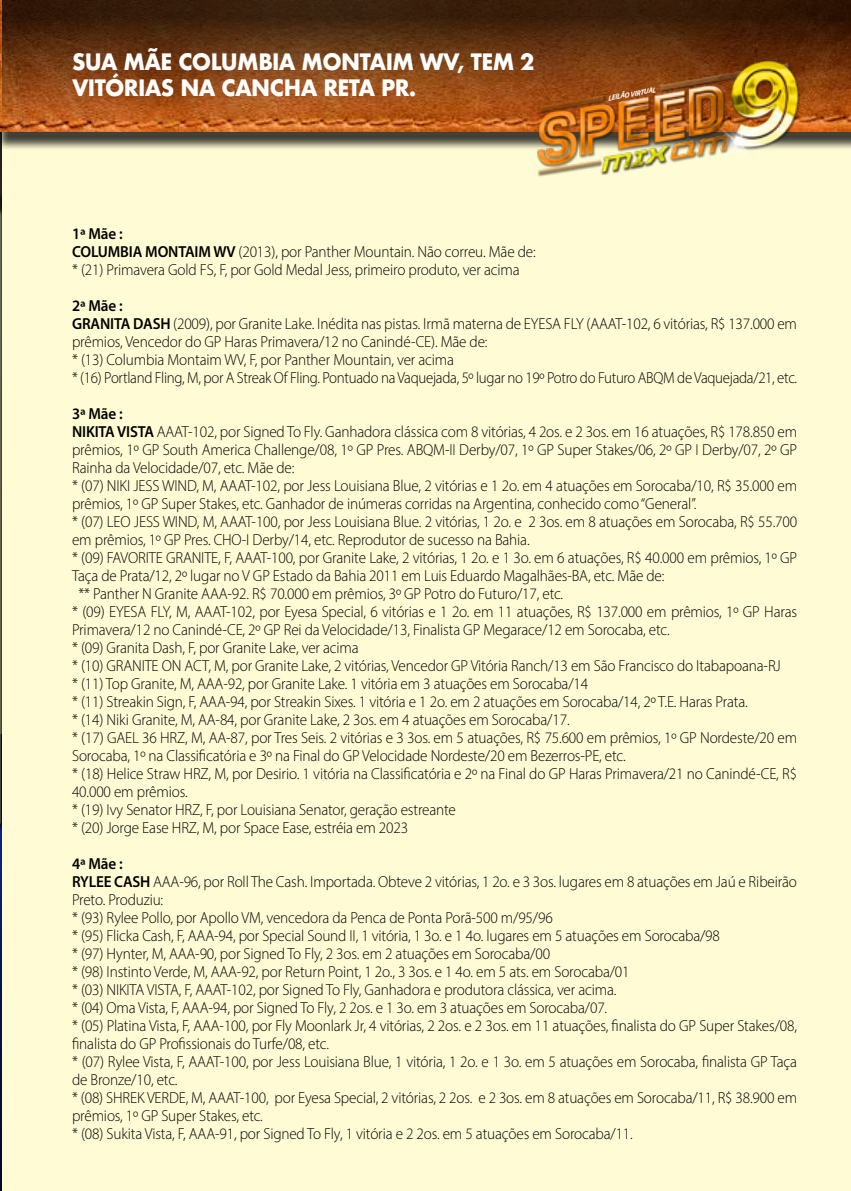
<style>
.page{position:relative;width:851px;height:1191px;background:#fff}
.page>*{position:absolute;margin:0;border:0;box-sizing:border-box;transform-origin:0 0}
.t1{font:700 22px/26px "Futura";letter-spacing:-.03em;color:#fff;scale:.95 1}
.t2{font:300 16px/18px "Myriad Pro";letter-spacing:-.01em;color:#000;scale:.95 1}
.t3{font:600 16px "Myriad Pro";color:#000;scale:.95 1}
.t4{font:italic 700 7.4px "Myriad Pro";color:#fff}
.s1{font-weight:600}
</style>
<div class="page">
<hr style="left:0;top:828px;width:2px;height:363px;background:#000">
<div style="left:0;top:191px;width:7px;height:639px;background:#000;opacity:.75"></div>
<img style="left:0;top:204px;width:1px;height:619px">
<hr style="left:0;top:0;width:2px;height:204px;background:#000">
<div style="left:2px;top:0;width:848px;height:1191px;background:#fffcd5"></div>
<div style="left:0;top:0;width:850px;height:151px;background:#000;opacity:.75"></div>
<img style="left:0;top:0;width:850px;height:132px">
<svg style="left:2px;top:0;width:848px;height:126px;background:#6d3813"></svg>
<img style="left:510px;top:52px;width:309px;height:125px">
<h1 class="t1" style="left:72px;top:49px;width:488px">SUA MÃE COLUMBIA MONTAIM WV, TEM 2<br>VITÓRIAS NA CANCHA RETA PR.</h1>
<p class="t4" style="left:607px;top:93px;width:50px;rotate:-10deg">LEILÃO VIRTUAL</p>
<p class="t2" style="left:72px;top:224px;width:489px"><span class="s1">1ª Mãe :<br>COLUMBIA MONTAIM WV</span> (2013), por Panther Mountain. Não correu. Mãe de: * (21) Primavera Gold FS, F, por Gold Medal Jess, primeiro produto, ver acima</p>
<p class="t2" style="left:72px;top:296px;width:764px"><span class="s1">2ª Mãe :<br>GRANITA DASH</span> (2009), por Granite Lake. Inédita nas pistas. Irmã materna de EYESA FLY (AAAT-102, 6 vitórias, R$ 137.000 em prêmios, Vencedor do GP Haras Primavera/12 no Canindé-CE). Mãe de:<br>* (13) Columbia Montaim WV, F, por Panther Mountain, ver acima<br>* (16) Portland Fling, M, por A Streak Of Fling. Pontuado na Vaquejada, 5º lugar no 19º Potro do Futuro ABQM de Vaquejada/21, etc.</p>
<p class="t3" style="left:72px;top:403px;width:55px">3ª Mãe :</p>
<p class="t2" style="left:72px;top:422px;width:764px"><span class="s1">NIKITA VISTA</span> AAAT-102, por Signed To Fly. Ganhadora clássica com 8 vitórias, 4 2os. e 2 3os. em 16 atuações, R$ 178.850 em</p>
<p class="t2" style="left:72px;top:440px;width:764px">prêmios, 1º GP South America Challenge/08, 1º GP Pres. ABQM-II Derby/07, 1º GP Super Stakes/06, 2º GP I Derby/07, 2º GP</p>
<p class="t2" style="left:72px;top:458px;width:236px">Rainha da Velocidade/07, etc. Mãe de:</p>
<p class="t2" style="left:72px;top:476px;width:764px">* (07) NIKI JESS WIND, M, AAAT-102, por Jess Louisiana Blue, 2 vitórias e 1 2o. em 4 atuações em Sorocaba/10, R$ 35.000 em</p>
<p class="t2" style="left:72px;top:494px;width:658px">prêmios, 1º GP Super Stakes, etc. Ganhador de inúmeras corridas na Argentina, conhecido como “General”.</p>
<p class="t2" style="left:72px;top:512px;width:764px">* (07) LEO JESS WIND, M, AAAT-100, por Jess Louisiana Blue. 2 vitórias, 1 2o. e 2 3os. em 8 atuações em Sorocaba, R$ 55.700</p>
<p class="t2" style="left:72px;top:530px;width:483px">em prêmios, 1º GP Pres. CHO-I Derby/14, etc. Reprodutor de sucesso na Bahia.</p>
<p class="t2" style="left:72px;top:548px;width:764px">* (09) FAVORITE GRANITE, F, AAAT-100, por Granite Lake, 2 vitórias, 1 2o. e 1 3o. em 6 atuações, R$ 40.000 em prêmios, 1º GP</p>
<p class="t2" style="left:72px;top:566px;width:625px">Taça de Prata/12, 2º lugar no V GP Estado da Bahia 2011 em Luis Eduardo Magalhães-BA, etc. Mãe de:</p>
<p class="t2" style="left:78px;top:584px;width:512px">** Panther N Granite AAA-92. R$ 70.000 em prêmios, 3º GP Potro do Futuro/17, etc.</p>
<p class="t2" style="left:72px;top:602px;width:764px">* (09) EYESA FLY, M, AAAT-102, por Eyesa Special, 6 vitórias e 1 2o. em 11 atuações, R$ 137.000 em prêmios, 1º GP Haras</p>
<p class="t2" style="left:72px;top:620px;width:630px">Primavera/12 no Canindé-CE, 2º GP Rei da Velocidade/13, Finalista GP Megarace/12 em Sorocaba, etc.</p>
<p class="t2" style="left:72px;top:638px;width:303px">* (09) Granita Dash, F, por Granite Lake, ver acima</p>
<p class="t2" style="left:72px;top:656px;width:747px">* (10) GRANITE ON ACT, M, por Granite Lake, 2 vitórias, Vencedor GP Vitória Ranch/13 em São Francisco do Itabapoana-RJ</p>
<p class="t2" style="left:72px;top:674px;width:544px">* (11) Top Granite, M, AAA-92, por Granite Lake. 1 vitória em 3 atuações em Sorocaba/14</p>
<p class="t2" style="left:72px;top:692px;width:712px">* (11) Streakin Sign, F, AAA-94, por Streakin Sixes. 1 vitória e 1 2o. em 2 atuações em Sorocaba/14, 2º T.E. Haras Prata.</p>
<p class="t2" style="left:72px;top:710px;width:525px">* (14) Niki Granite, M, AA-84, por Granite Lake, 2 3os. em 4 atuações em Sorocaba/17.</p>
<p class="t2" style="left:72px;top:728px;width:764px">* (17) GAEL 36 HRZ, M, AA-87, por Tres Seis. 2 vitórias e 3 3os. em 5 atuações, R$ 75.600 em prêmios, 1º GP Nordeste/20 em</p>
<p class="t2" style="left:72px;top:746px;width:584px">Sorocaba, 1º na Classificatória e 3º na Final do GP Velocidade Nordeste/20 em Bezerros-PE, etc.</p>
<p class="t2" style="left:72px;top:764px;width:764px">* (18) Helice Straw HRZ, M, por Desirio. 1 vitória na Classificatória e 2º na Final do GP Haras Primavera/21 no Canindé-CE, R$</p>
<p class="t2" style="left:72px;top:782px;width:123px">40.000 em prêmios.</p>
<p class="t2" style="left:72px;top:800px;width:405px">* (19) Ivy Senator HRZ, F, por Louisiana Senator, geração estreante</p>
<p class="t2" style="left:72px;top:818px;width:355px">* (20) Jorge Ease HRZ, M, por Space Ease, estréia em 2023</p>
<p class="t2" style="left:72px;top:854px;width:764px"><span class="s1">4ª Mãe :<br>RYLEE CASH</span> AAA-96, por Roll The Cash. Importada. Obteve 2 vitórias, 1 2o. e 3 3os. lugares em 8 atuações em Jaú e Ribeirão Preto. Produziu:<br>* (93) Rylee Pollo, por Apollo VM, vencedora da Penca de Ponta Porã-500 m/95/96<br>* (95) Flicka Cash, F, AAA-94, por Special Sound II, 1 vitória, 1 3o. e 1 4o. lugares em 5 atuações em Sorocaba/98<br>* (97) Hynter, M, AAA-90, por Signed To Fly, 2 3os. em 2 atuações em Sorocaba/00<br>* (98) Instinto Verde, M, AAA-92, por Return Point, 1 2o., 3 3os. e 1 4o. em 5 ats. em Sorocaba/01<br>* (03) NIKITA VISTA, F, AAAT-102, por Signed To Fly, Ganhadora e produtora clássica, ver acima.<br>* (04) Oma Vista, F, AAA-94, por Signed To Fly, 2 2os. e 1 3o. em 3 atuações em Sorocaba/07.<br>* (05) Platina Vista, F, AAA-100, por Fly Moonlark Jr, 4 vitórias, 2 2os. e 2 3os. em 11 atuações, finalista do GP Super Stakes/08, finalista do GP Profissionais do Turfe/08, etc.<br>* (07) Rylee Vista, F, AAAT-100, por Jess Louisiana Blue, 1 vitória, 1 2o. e 1 3o. em 5 atuações em Sorocaba, finalista GP Taça de Bronze/10, etc.<br>* (08) SHREK VERDE, M, AAAT-100, por Eyesa Special, 2 vitórias, 2 2os. e 2 3os. em 8 atuações em Sorocaba/11, R$ 38.900 em prêmios, 1º GP Super Stakes, etc.<br>* (08) Sukita Vista, F, AAA-91, por Signed To Fly, 1 vitória e 2 2os. em 5 atuações em Sorocaba/11.</p>
</div>
